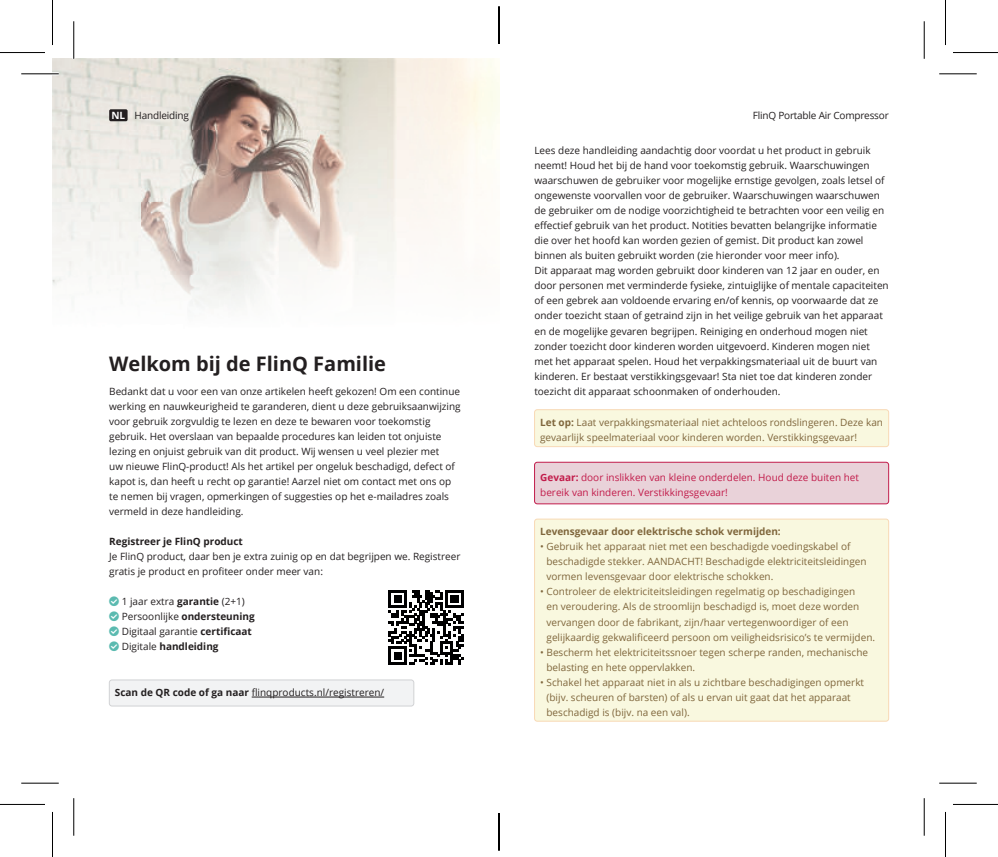
<style>
.page{position:relative;width:998px;height:857px;background:#fff}
.page>*{position:absolute;margin:0;border:0;box-sizing:border-box;transform-origin:0 0}
.t1{font:700 20px "Open Sans";color:#231f20}
.t2{font:10px/15px "Open Sans";color:#231f20}
.t3{font:10px/15px "Open Sans";color:#7f663c}
.t4{font:10px/15px "Open Sans";color:#c21c4b}
.t5{font:700 10px "Open Sans";color:#7f663c}
.t6{font:10px "Open Sans";letter-spacing:-.02em;color:#231f20}
.t7{font:700 10px "Open Sans";color:#231f20}
.s1{font-weight:700;color:#fff}
.s2{font-weight:700}
</style>
<div class="page">
<img style="left:52px;top:58px;width:447px;height:248px">
<div style="left:109px;top:679px;width:305px;height:26px;background:#f2f3f4;border-radius:3px"></div>
<hr style="left:252px;top:696px;width:132px;height:1px;background:#231f20">
<div style="left:109px;top:679px;width:305px;height:26px;border:1px solid #d1d2d4;border-radius:3px"></div>
<svg style="left:389px;top:590px;width:75px;height:74px"></svg>
<div style="left:109px;top:109px;width:19px;height:12px;background:#231f20;border-radius:2px"></div>
<div style="left:535px;top:409px;width:354px;height:37px;background:#f9f8df;border-radius:3px"></div>
<div style="left:534px;top:409px;width:355px;height:37px;border:1px solid #f8d9b5;border-radius:3px"></div>
<div style="left:535px;top:519px;width:354px;height:202px;background:#f9f8df;border-radius:3px"></div>
<div style="left:534px;top:518px;width:355px;height:203px;border:1px solid #f8d9b5;border-radius:3px"></div>
<div style="left:535px;top:462px;width:354px;height:41px;background:#e9d2d9;border-radius:3px"></div>
<div style="left:534px;top:462px;width:355px;height:41px;border:1px solid #c21c4b;border-radius:3px"></div>
<hr style="left:21px;top:72px;width:38px;height:3px;background:#fff">
<hr style="left:72px;top:21px;width:3px;height:38px;background:#fff">
<hr style="left:21px;top:73px;width:38px;height:1px;background:#000">
<hr style="left:939px;top:73px;width:38px;height:1px;background:#000">
<hr style="left:21px;top:782px;width:38px;height:1px;background:#000">
<hr style="left:939px;top:782px;width:38px;height:1px;background:#000">
<hr style="left:73px;top:21px;width:1px;height:38px;background:#000">
<hr style="left:73px;top:797px;width:1px;height:38px;background:#000">
<hr style="left:924px;top:21px;width:1px;height:38px;background:#000">
<hr style="left:924px;top:797px;width:1px;height:38px;background:#000">
<hr style="left:0;top:52px;width:45px;height:1px;background:#000">
<hr style="left:953px;top:52px;width:45px;height:1px;background:#000">
<hr style="left:0;top:803px;width:45px;height:1px;background:#000">
<hr style="left:953px;top:803px;width:45px;height:1px;background:#000">
<hr style="left:52px;top:0;width:1px;height:45px;background:#000">
<hr style="left:52px;top:811px;width:1px;height:45px;background:#000">
<hr style="left:945px;top:0;width:1px;height:45px;background:#000">
<hr style="left:945px;top:811px;width:1px;height:45px;background:#000">
<svg style="left:498px;top:16px;width:1px;height:28px"></svg>
<svg style="left:498px;top:813px;width:1px;height:28px"></svg>
<hr style="left:499px;top:6px;width:1px;height:38px;background:#000">
<hr style="left:499px;top:812px;width:1px;height:38px;background:#000">
<p class="t6" style="left:111px;top:108px;width:79px"><span class="s1">NL</span> Handleiding</p>
<p class="t6" style="left:753px;top:111px;width:137px">FlinQ Portable Air Compressor</p>
<p class="t2" style="left:534px;top:144px;width:356px">Lees deze handleiding aandachtig door voordat u het product in gebruik neemt! Houd het bij de hand voor toekomstig gebruik. Waarschuwingen waarschuwen de gebruiker voor mogelijke ernstige gevolgen, zoals letsel of ongewenste voorvallen voor de gebruiker. Waarschuwingen waarschuwen de gebruiker om de nodige voorzichtigheid te betrachten voor een veilig en effectief gebruik van het product. Notities bevatten belangrijke informatie die over het hoofd kan worden gezien of gemist. Dit product kan zowel binnen als buiten gebruikt worden (zie hieronder voor meer info).<br>Dit apparaat mag worden gebruikt door kinderen van 12 jaar en ouder, en door personen met verminderde fysieke, zintuiglijke of mentale capaciteiten of een gebrek aan voldoende ervaring en/of kennis, op voorwaarde dat ze onder toezicht staan of getraind zijn in het veilige gebruik van het apparaat en de mogelijke gevaren begrijpen. Reiniging en onderhoud mogen niet zonder toezicht door kinderen worden uitgevoerd. Kinderen mogen niet met het apparaat spelen. Houd het verpakkingsmateriaal uit de buurt van kinderen. Er bestaat verstikkingsgevaar! Sta niet toe dat kinderen zonder toezicht dit apparaat schoonmaken of onderhouden.</p>
<p class="t3" style="left:540px;top:415px;width:344px"><span class="s2">Let op:</span> Laat verpakkingsmateriaal niet achteloos rondslingeren. Deze kan gevaarlijk speelmateriaal voor kinderen worden. Verstikkingsgevaar!</p>
<h1 class="t1" style="left:109px;top:355px;width:278px">Welkom bij de FlinQ Familie</h1>
<p class="t2" style="left:109px;top:384px;width:353px">Bedankt dat u voor een van onze artikelen heeft gekozen! Om een continue werking en nauwkeurigheid te garanderen, dient u deze gebruiksaanwijzing voor gebruik zorgvuldig te lezen en deze te bewaren voor toekomstig gebruik. Het overslaan van bepaalde procedures kan leiden tot onjuiste lezing en onjuist gebruik van dit product. Wij wensen u veel plezier met<br>uw nieuwe FlinQ-product! Als het artikel per ongeluk beschadigd, defect of kapot is, dan heeft u recht op garantie! Aarzel niet om contact met ons op te nemen bij vragen, opmerkingen of suggesties op het e-mailadres zoals vermeld in deze handleiding.</p>
<p class="t7" style="left:109px;top:537px;width:135px">Registreer je FlinQ product</p>
<p class="t2" style="left:109px;top:549px;width:353px">Je FlinQ product, daar ben je extra zuinig op en dat begrijpen we. Registreer gratis je product en profiteer onder meer van:</p>
<p class="t2" style="left:122px;top:594px;width:134px">1 jaar extra <span class="s2">garantie</span> (2+1)<br>Persoonlijke <span class="s2">ondersteuning<br></span>Digitaal garantie <span class="s2">certificaat<br></span>Digitale <span class="s2">handleiding</span></p>
<p class="t4" style="left:540px;top:469px;width:320px"><span class="s2">Gevaar:</span> door inslikken van kleine onderdelen. Houd deze buiten het bereik van kinderen. Verstikkingsgevaar!</p>
<p class="t5" style="left:540px;top:527px;width:242px">Levensgevaar door elektrische schok vermijden:</p>
<p class="t3" style="left:546px;top:539px;width:322px;text-indent:-6px">• Gebruik het apparaat niet met een beschadigde voedingskabel of beschadigde stekker. AANDACHT! Beschadigde elektriciteitsleidingen vormen levensgevaar door elektrische schokken.</p>
<p class="t3" style="left:546px;top:585px;width:330px;text-indent:-6px">• Controleer de elektriciteitsleidingen regelmatig op beschadigingen<br>en veroudering. Als de stroomlijn beschadigd is, moet deze worden vervangen door de fabrikant, zijn/haar vertegenwoordiger of een gelijkaardig gekwalificeerd persoon om veiligheidsrisico’s te vermijden.</p>
<p class="t3" style="left:546px;top:645px;width:323px;text-indent:-6px">• Bescherm het elektriciteitssnoer tegen scherpe randen, mechanische belasting en hete oppervlakken.</p>
<p class="t3" style="left:546px;top:675px;width:319px;text-indent:-6px">• Schakel het apparaat niet in als u zichtbare beschadigingen opmerkt (bijv. scheuren of barsten) of als u ervan uit gaat dat het apparaat beschadigd is (bijv. na een val).</p>
<p class="t2" style="left:115px;top:684px;width:271px"><span class="s2">Scan de QR code of ga naar</span> flinqproducts.nl/registreren/</p>
</div>
